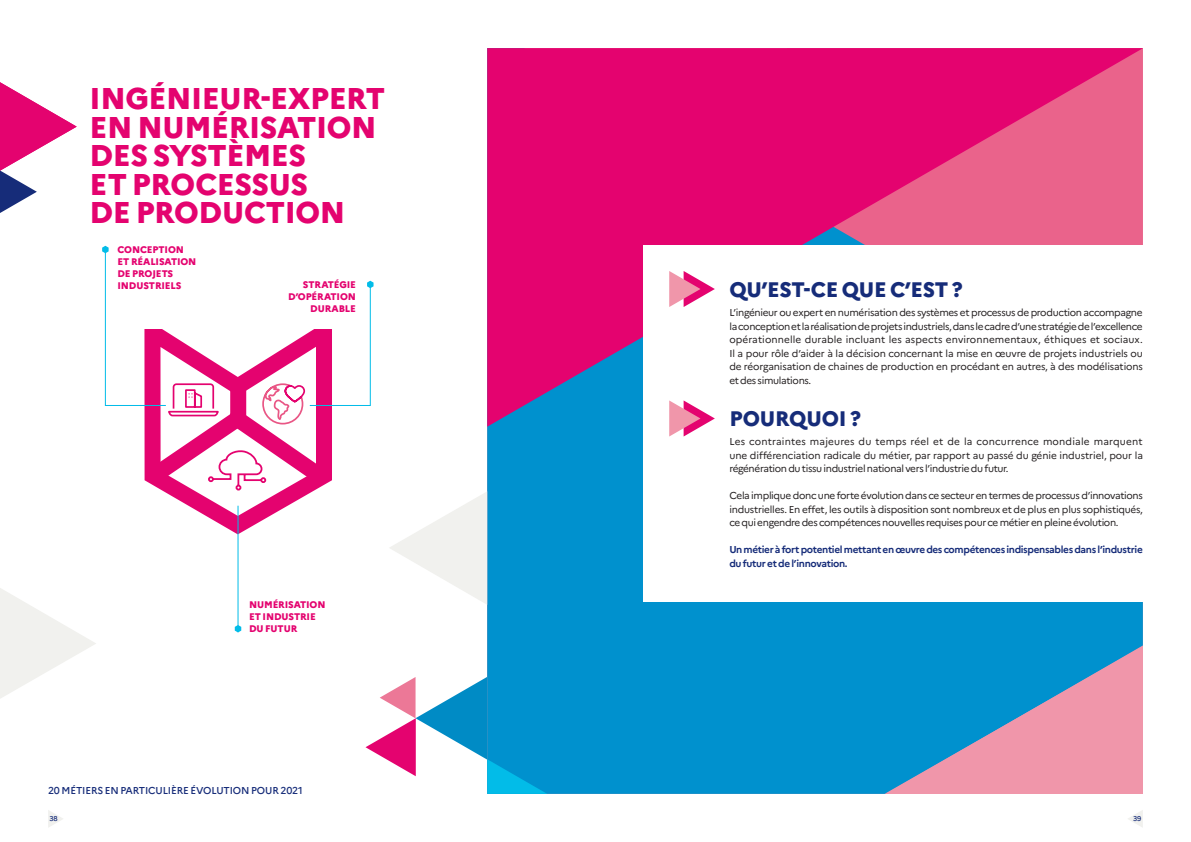
<style>
.page{position:relative;width:1191px;height:842px;background:#fff}
.page>*{position:absolute;margin:0;border:0;box-sizing:border-box;transform-origin:0 0}
.t1{font:800 30px/28.4px "Marianne";letter-spacing:-.015em;color:#e4036f}
.t2{font:800 21px "Marianne";letter-spacing:-.015em;color:#162c79}
.t3{font:10px/13.5px "Marianne";letter-spacing:-.035em;color:#231f20;text-align:justify}
.t4{font:700 10px/13.5px "Marianne";letter-spacing:-.035em;color:#162c79}
.t5{font:500 10px "Marianne";letter-spacing:-.015em;color:#162c79}
.t6{font:800 9.6px/12px "Marianne";letter-spacing:-.015em;color:#e4036f}
.t7{font:500 7px "Marianne";color:#162c79}
</style>
<div class="page">
<div style="left:487px;top:427px;width:655px;height:367px;background:#0091ce"></div>
<svg style="left:487px;top:48px;width:655px;height:379px;background:#da1d79"></svg>
<svg style="left:884px;top:646px;width:258px;height:148px;background:#7693bc"></svg>
<div style="left:643px;top:245px;width:548px;height:357px;background:#fff"></div>
<svg style="left:48px;top:810px;width:15px;height:17px"></svg>
<svg style="left:1128px;top:811px;width:14px;height:16px"></svg>
<svg style="left:669px;top:271px;width:46px;height:36px"></svg>
<svg style="left:669px;top:400px;width:46px;height:36px"></svg>
<svg style="left:365px;top:677px;width:182px;height:117px"></svg>
<svg style="left:178px;top:500px;width:120px;height:44px"></svg>
<hr style="left:237px;top:506px;width:1px;height:126px;background:#02bce8">
<svg style="left:235px;top:625px;width:6px;height:7px"></svg>
<svg style="left:102px;top:245px;width:271px;height:255px"></svg>
<svg style="left:390px;top:492px;width:97px;height:112px"></svg>
<svg style="left:0;top:82px;width:77px;height:131px"></svg>
<svg style="left:0;top:588px;width:96px;height:111px"></svg>
<h1 class="t1" style="left:90px;top:85px;width:297px">INGÉNIEUR-EXPERT<br>EN NUMÉRISATION<br>DES SYSTÈMES<br>ET PROCESSUS<br>DE PRODUCTION</h1>
<p class="t6" style="left:117px;top:244px;width:80px">CONCEPTION<br>ET RÉALISATION<br>DE PROJETS<br>INDUSTRIELS</p>
<p class="t6" style="left:288px;top:279px;width:69px;text-align:right">STRATÉGIE<br>D’OPÉRATION<br>DURABLE</p>
<p class="t6" style="left:249px;top:599px;width:78px">NUMÉRISATION<br>ET INDUSTRIE<br>DU FUTUR</p>
<h2 class="t2" style="left:729px;top:277px;width:235px">QU’EST-CE QUE C’EST ?</h2>
<p class="t3" style="left:729px;top:306px;width:415px">L’ingénieur ou expert en numérisation des systèmes et processus de production accompagne la conception et la réalisation de projets industriels, dans le cadre d’une stratégie de l’excellence opérationnelle durable incluant les aspects environnementaux, éthiques et sociaux.<br>Il a pour rôle d’aider à la décision concernant la mise en œuvre de projets industriels ou de réorganisation de chaines de production en procédant en autres, à des modélisations et des simulations.</p>
<h2 class="t2" style="left:729px;top:405px;width:133px">POURQUOI ?</h2>
<p class="t3" style="left:729px;top:435px;width:415px">Les contraintes majeures du temps réel et de la concurrence mondiale marquent une différenciation radicale du métier, par rapport au passé du génie industriel, pour la régénération du tissu industriel national vers l’industrie du futur.</p>
<p class="t3" style="left:729px;top:489px;width:415px">Cela implique donc une forte évolution dans ce secteur en termes de processus d’innovations industrielles. En effet, les outils à disposition sont nombreux et de plus en plus sophistiqués, ce qui engendre des compétences nouvelles requises pour ce métier en pleine évolution.</p>
<p class="t4" style="left:729px;top:543px;width:415px">Un métier à fort potentiel mettant en œuvre des compétences indispensables dans l’industrie du futur et de l’innovation.</p>
<p class="t5" style="left:48px;top:784px;width:256px">20 MÉTIERS EN PARTICULIÈRE ÉVOLUTION POUR 2021</p>
<p class="t7" style="left:50px;top:815px;width:10px">38</p>
<p class="t7" style="left:1133px;top:815px;width:10px">39</p>
</div>
